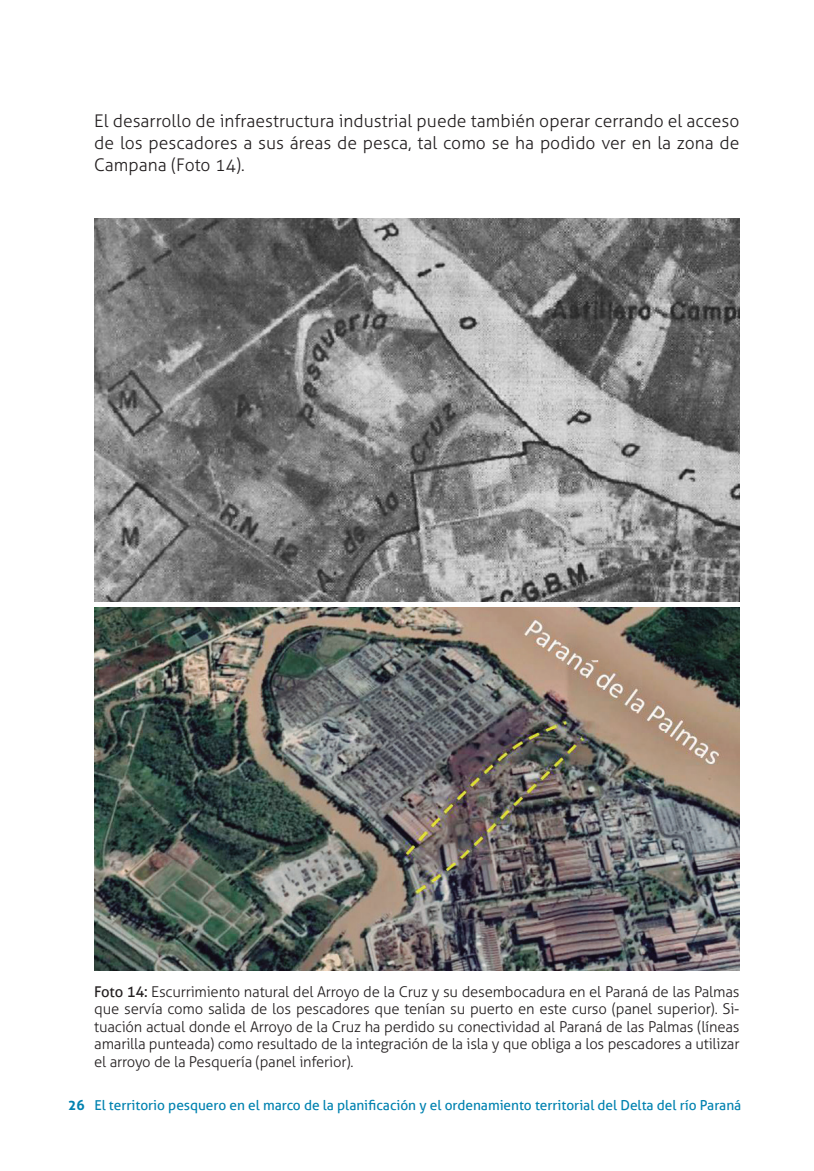
<style>
.page{position:relative;width:814px;height:1171px;background:#fff}
.page>*{position:absolute;margin:0;border:0;box-sizing:border-box;transform-origin:0 0}
.t1{font:300 17.5px/22.1px "Aller";color:#231f20;text-align:justify}
.t2{font:300 14.88px/17.5px "Aller";letter-spacing:-.015em;color:#231f20;text-align:justify}
.t3{font:13.65px "Aller";color:#0082b0}
.s1{font-weight:400}
.s2{font-weight:700;font-size:14px}
</style>
<div class="page">
<img style="left:94px;top:608px;width:645px;height:362px">
<img style="left:94px;top:218px;width:645px;height:383px">
<p class="t1" style="left:94px;top:110px;width:646px">El desarrollo de infraestructura industrial puede también operar cerrando el acceso de los pescadores a sus áreas de pesca, tal como se ha podido ver en la zona de Campana (Foto 14).</p>
<p class="t2" style="left:94px;top:983px;width:646px"><span class="s1">Foto 14:</span> Escurrimiento natural del Arroyo de la Cruz y su desembocadura en el Paraná de las Palmas que servía como salida de los pescadores que tenían su puerto en este curso (panel superior). Si&shy;tuación actual donde el Arroyo de la Cruz ha perdido su conectividad al Paraná de las Palmas (líneas amarilla punteada) como resultado de la integración de la isla y que obliga a los pescadores a utilizar el arroyo de la Pesquería (panel inferior).</p>
<p class="t3" style="left:68px;top:1097px;width:674px"><span class="s2">26</span> El territorio pesquero en el marco de la planificación y el ordenamiento territorial del Delta del río Paraná</p>
</div>
